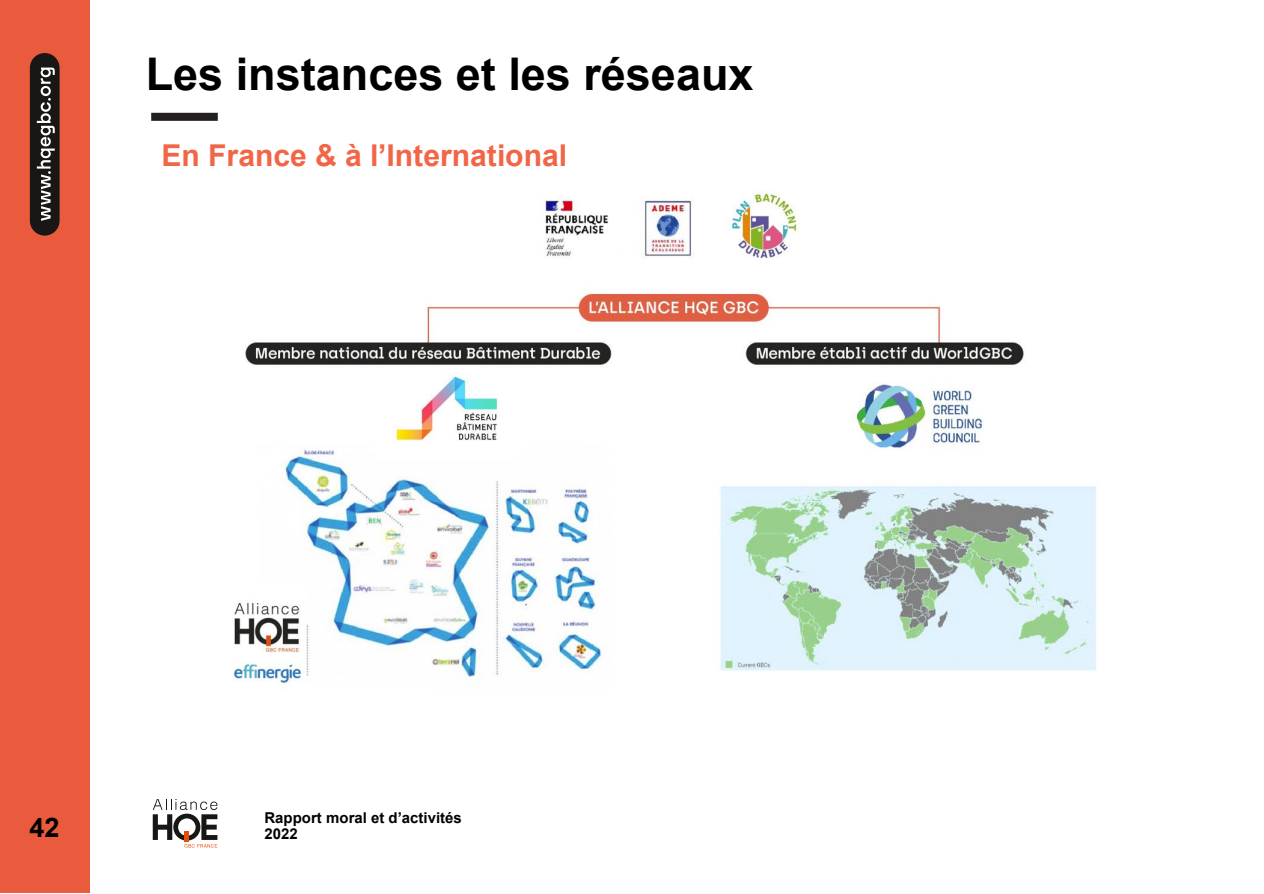
<style>
.page{position:relative;width:1264px;height:894px;background:#fff}
.page>*{position:absolute;margin:0;border:0;box-sizing:border-box;transform-origin:0 0}
.t1{font:700 45px "Arial";color:#000}
.t2{font:700 30px "Arial";color:#f26648}
.t3{font:700 27px "Arial";color:#000}
.t4{font:700 15px/16.2px "Arial";color:#000}
</style>
<div class="page">
<div style="left:0;top:0;width:89px;height:892px;background:#ea5a3d"></div>
<div style="left:30px;top:53px;width:30px;height:182px;background:#181716;border-radius:15px"></div>
<svg style="left:37px;top:68px;width:18px;height:153px"></svg>
<div style="left:151px;top:113px;width:67px;height:8px;background:#231f20"></div>
<svg style="left:153px;top:799px;width:64px;height:48px"></svg>
<img style="left:233px;top:190px;width:864px;height:495px">
<h2 class="t1" style="left:146px;top:42px;width:609px">Les instances et les réseaux</h2>
<p class="t2" style="left:161px;top:134px;width:407px">En France &amp; à l’International</p>
<h3 class="t3" style="left:30px;top:807px;width:31px">42</h3>
<p class="t4" style="left:264px;top:809px;width:199px">Rapport moral et d’activités<br>2022</p>
</div>
